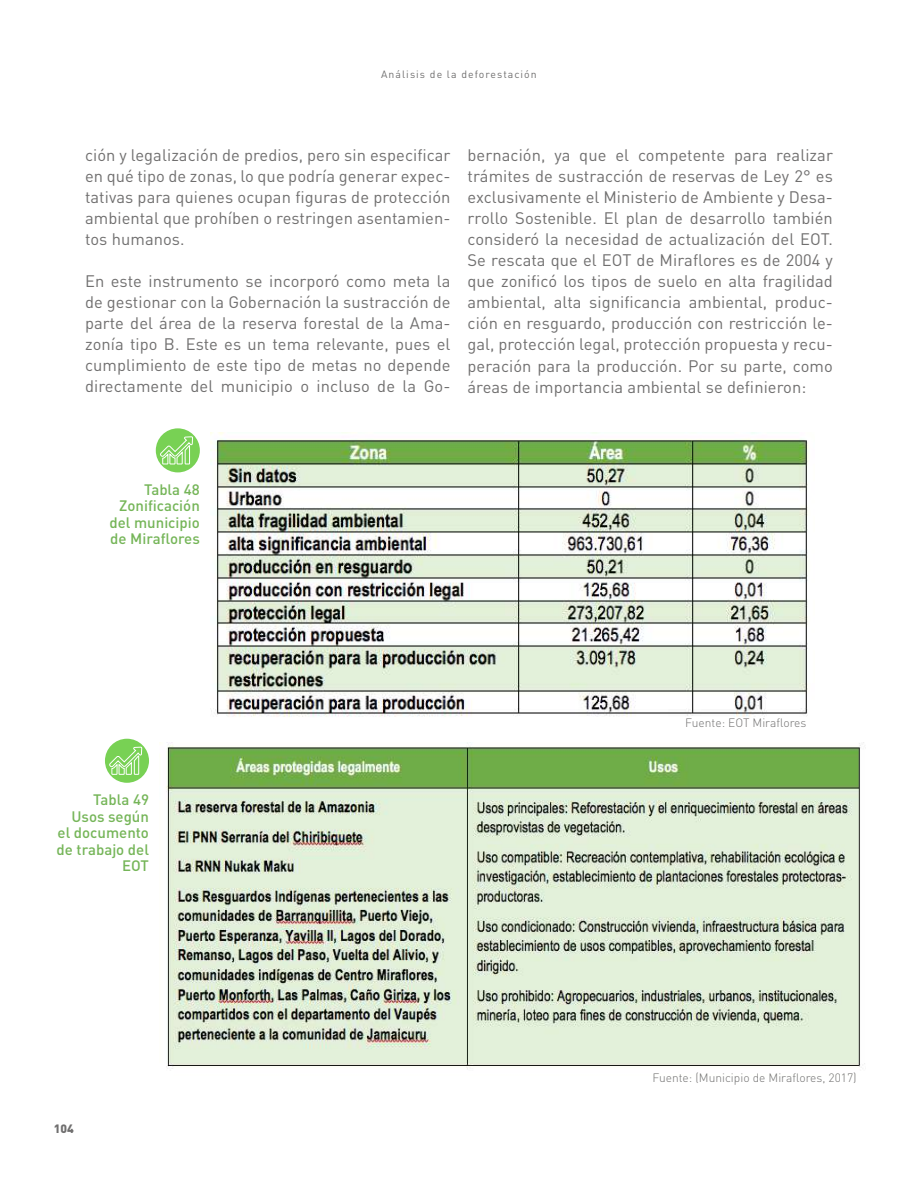
<style>
.page{position:relative;width:918px;height:1188px;background:#fff}
.page>*{position:absolute;margin:0;border:0;box-sizing:border-box;transform-origin:0 0}
.t1{font:16.5px/21px "DIN Pro";letter-spacing:.005em;color:#706f6f;text-align:justify}
.t2{font:500 15px/16.5px "DIN Pro";color:#75b558;text-align:right}
.t3{font:300 12px "DIN Pro";color:#706f6f}
.t4{font:900 12px "DIN Pro";color:#706f6f}
.t5{font:10.5px "DIN Pro";letter-spacing:.1em;color:#706f6f}
</style>
<div class="page">
<div style="left:156px;top:428px;width:44px;height:44px;background:#78d154;border-radius:50%"></div>
<svg style="left:159px;top:436px;width:34px;height:29px"></svg>
<img style="left:210px;top:433px;width:599px;height:284px">
<div style="left:105px;top:739px;width:44px;height:44px;background:#78d154;border-radius:50%"></div>
<svg style="left:108px;top:746px;width:35px;height:29px"></svg>
<img style="left:166px;top:743px;width:699px;height:327px">
<p class="t5" style="left:381px;top:67px;width:157px">Análisis de la deforestación</p>
<p class="t1" style="left:85px;top:144px;width:367px">ción y legalización de predios, pero sin especificar en qué tipo de zonas, lo que podría generar expec&shy;tativas para quienes ocupan figuras de protección ambiental que prohíben o restringen asentamien&shy;tos humanos.</p>
<p class="t1" style="left:85px;top:270px;width:367px">En este instrumento se incorporó como meta la de gestionar con la Gobernación la sustracción de parte del área de la reserva forestal de la Ama&shy;zonía tipo B. Este es un tema relevante, pues el cumplimiento de este tipo de metas no depende directamente del municipio o incluso de la Go-</p>
<p class="t1" style="left:468px;top:144px;width:367px">bernación, ya que el competente para realizar trámites de sustracción de reservas de Ley 2° es exclusivamente el Ministerio de Ambiente y Desa&shy;rrollo Sostenible. El plan de desarrollo también consideró la necesidad de actualización del EOT.<br>Se rescata que el EOT de Miraflores es de 2004 y que zonificó los tipos de suelo en alta fragilidad ambiental, alta significancia ambiental, produc&shy;ción en resguardo, producción con restricción le&shy;gal, protección legal, protección propuesta y recu&shy;peración para la producción. Por su parte, como áreas de importancia ambiental se definieron:</p>
<p class="t2" style="left:110px;top:481px;width:92px">Tabla 48<br>Zonificación del municipio de Miraflores</p>
<p class="t2" style="left:57px;top:791px;width:94px">Tabla 49<br>Usos según el documento de trabajo del<br>EOT</p>
<p class="t3" style="left:685px;top:715px;width:123px">Fuente: EOT Miraflores</p>
<p class="t4" style="left:54px;top:1120px;width:22px">104</p>
<p class="t3" style="left:653px;top:1069px;width:206px">Fuente: (Municipio de Miraflores, 2017)</p>
</div>
